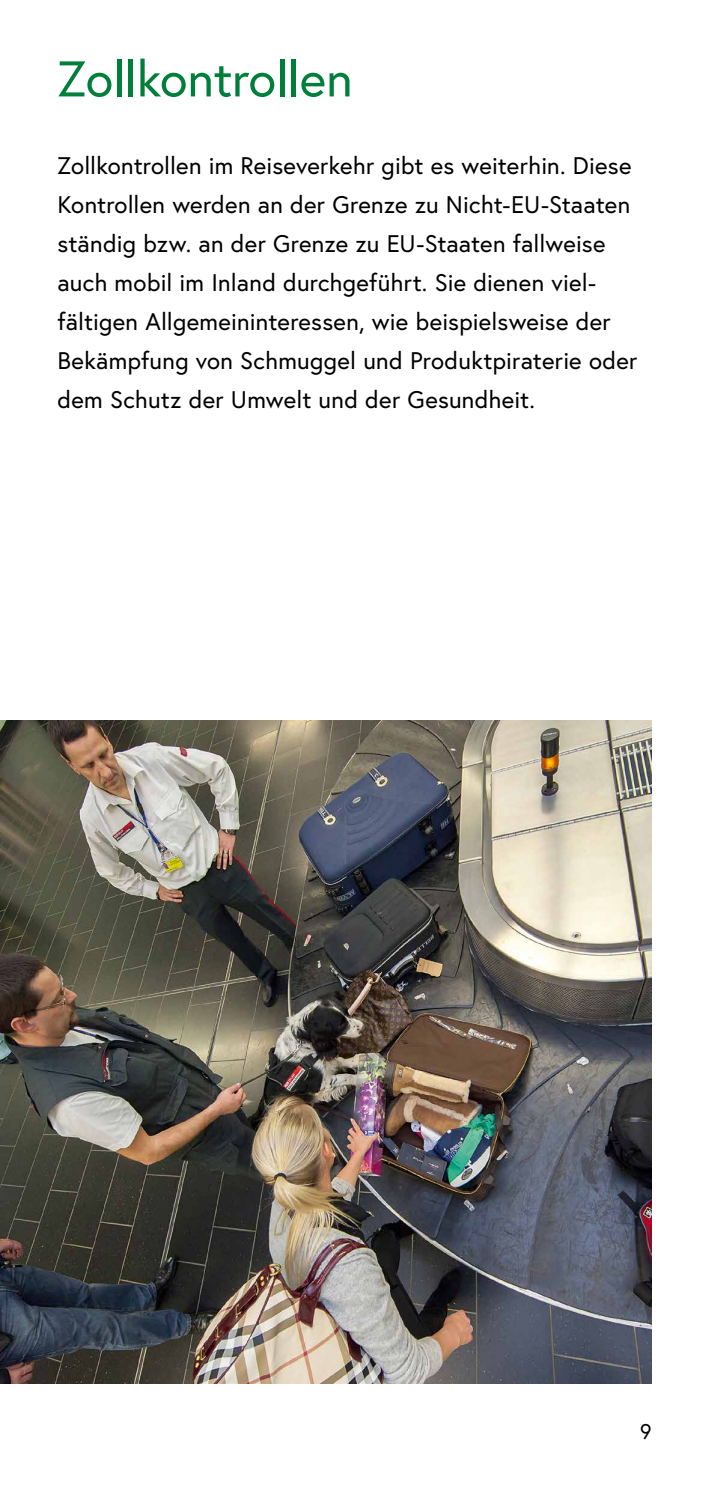
<style>
.page{position:relative;width:709px;height:1489px;background:#fff}
.page>*{position:absolute;margin:0;border:0;box-sizing:border-box;transform-origin:0 0}
.t1{font:50px "Europa Austria";letter-spacing:-.01em;color:#007f3b}
.t2{font:24px/39px "Europa Austria";letter-spacing:.01em;color:#000}
.t3{font:21.25px "Europa Austria";color:#000}
</style>
<div class="page">
<img style="left:0;top:720px;width:651px;height:663px">
<h1 class="t1" style="left:57px;top:47px;width:297px">Zollkontrollen</h1>
<p class="t2" style="left:57px;top:146px;width:581px">Zollkontrollen im Reiseverkehr gibt es weiterhin. Diese Kontrollen werden an der Grenze zu Nicht-EU-Staaten ständig bzw. an der Grenze zu EU-Staaten fallweise auch mobil im Inland durchgeführt. Sie dienen viel&shy;fältigen Allgemeininteressen, wie beispielsweise der Bekämpfung von Schmuggel und Produktpiraterie oder dem Schutz der Umwelt und der Gesundheit.</p>
<p class="t3" style="left:640px;top:1417px;width:13px">9</p>
</div>
